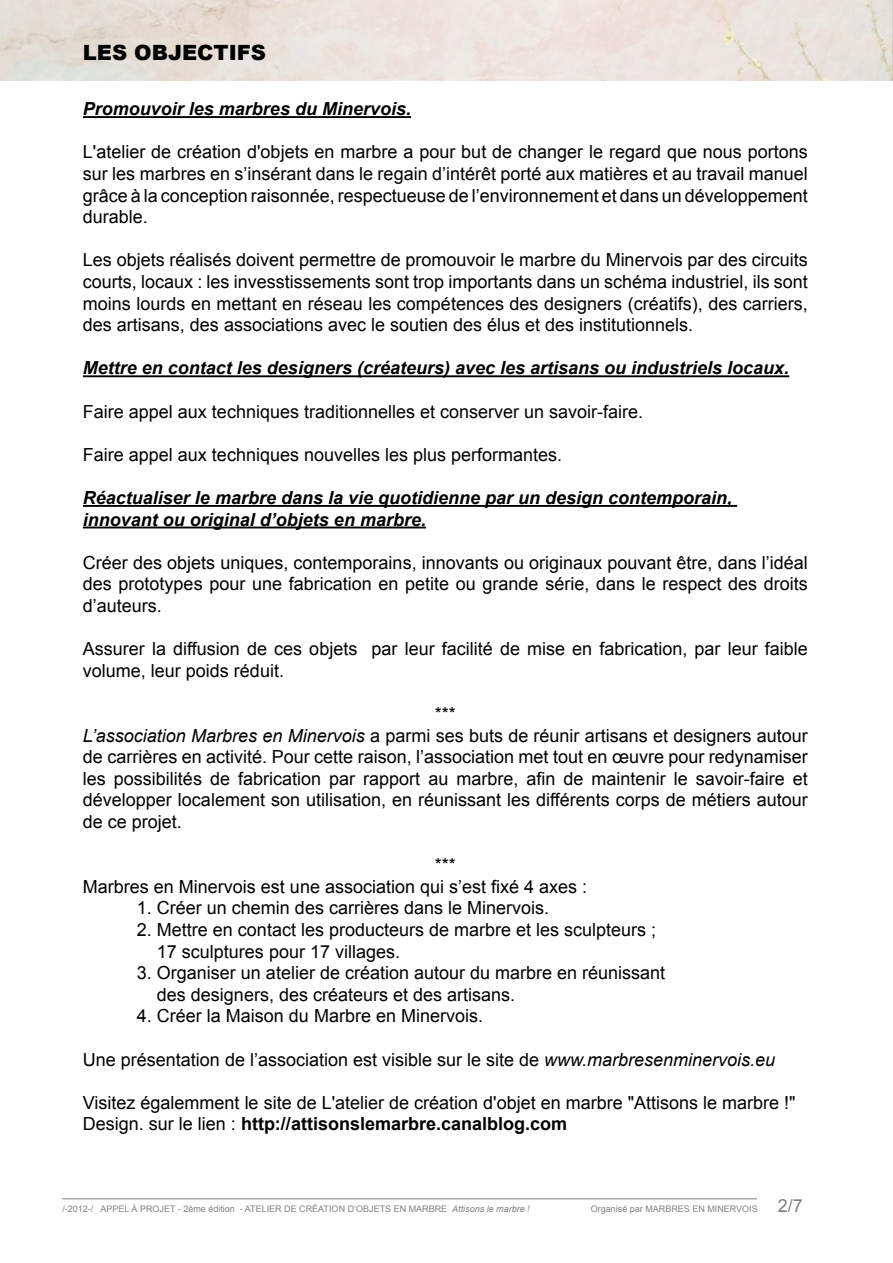
<style>
.page{position:relative;width:893px;height:1263px;background:#fff}
.page>*{position:absolute;margin:0;border:0;box-sizing:border-box;transform-origin:0 0}
.t1{font:900 21px "Arial";color:#000}
.t2{font:18px/21.6px "Arial";color:#000}
.t3{font:italic 700 18px/21.6px "Arial";color:#000}
.t4{font:9px "Arial";color:#808183}
.s1{font-style:italic}
.s2{font-weight:700}
.s3{font-size:18px}
</style>
<div class="page">
<img style="left:0;top:0;width:893px;height:81px">
<hr style="left:62px;top:1198px;width:695px;height:1px;background:#808183">
<hr style="left:83px;top:116px;width:328px;height:2px;background:#000">
<hr style="left:83px;top:375px;width:706px;height:2px;background:#000">
<hr style="left:83px;top:505px;width:654px;height:2px;background:#000">
<hr style="left:83px;top:527px;width:343px;height:1px;background:#000">
<p class="t1" style="left:83px;top:37px;width:185px">LES OBJECTIFS</p>
<p class="t3" style="left:83px;top:99px;width:330px">Promouvoir les marbres du Minervois.</p>
<p class="t2" style="left:83px;top:141px;width:726px;text-align:justify">L'atelier de création d'objets en marbre a pour but de changer le regard que nous portons sur les marbres en s’insérant dans le regain d’intérêt porté aux matières et au travail manuel grâce à la conception raisonnée, respectueuse de l’environnement et dans un développement durable.</p>
<p class="t2" style="left:83px;top:249px;width:726px;text-align:justify">Les objets réalisés doivent permettre de promouvoir le marbre du Minervois par des circuits courts, locaux : les invesstissements sont trop importants dans un schéma industriel, ils sont moins lourds en mettant en réseau les compétences des designers (créatifs), des carriers, des artisans, des associations avec le soutien des élus et des institutionnels.</p>
<p class="t3" style="left:83px;top:358px;width:708px">Mettre en contact les designers (créateurs) avec les artisans ou industriels locaux.</p>
<p class="t2" style="left:83px;top:401px;width:562px">Faire appel aux techniques traditionnelles et conserver un savoir-faire.</p>
<p class="t2" style="left:83px;top:444px;width:481px">Faire appel aux techniques nouvelles les plus performantes.</p>
<p class="t3" style="left:83px;top:487px;width:651px">Réactualiser le marbre dans la vie quotidienne par un design contemporain, innovant ou original d’objets en marbre.</p>
<p class="t2" style="left:83px;top:552px;width:726px;text-align:justify">Créer des objets uniques, contemporains, innovants ou originaux pouvant être, dans l’idéal des prototypes pour une fabrication en petite ou grande série, dans le respect des droits d’auteurs.</p>
<p class="t2" style="left:83px;top:638px;width:726px">Assurer la diffusion de ces objets par leur facilité de mise en fabrication, par leur faible volume, leur poids réduit.</p>
<p class="t2" style="left:83px;top:703px;width:726px;text-indent:352px">***<br><span class="s1">L’association Marbres en Minervois</span> a parmi ses buts de réunir artisans et designers autour de carrières en activité. Pour cette raison, l’association met tout en œuvre pour redynamiser les possibilités de fabrication par rapport au marbre, afin de maintenir le savoir-faire et développer localement son utilisation, en réunissant les différents corps de métiers autour de ce projet.</p>
<p class="t2" style="left:83px;top:854px;width:506px;text-indent:352px">***<br>Marbres en Minervois est une association qui s’est fixé 4 axes :</p>
<p class="t2" style="left:137px;top:897px;width:414px">1. Créer un chemin des carrières dans le Minervois.</p>
<p class="t2" style="left:157px;top:919px;width:501px;text-indent:-20px">2. Mettre en contact les producteurs de marbre et les sculpteurs ;<br>17 sculptures pour 17 villages.</p>
<p class="t2" style="left:157px;top:962px;width:510px;text-indent:-20px">3. Organiser un atelier de création autour du marbre en réunissant des designers, des créateurs et des artisans.</p>
<p class="t2" style="left:137px;top:1005px;width:348px">4. Créer la Maison du Marbre en Minervois.</p>
<p class="t2" style="left:83px;top:1049px;width:694px">Une présentation de l’association est visible sur le site de <span class="s1">www.marbresenminervois.eu</span></p>
<p class="t2" style="left:83px;top:1092px;width:714px">Visitez égalemment le site de L'atelier de création d'objet en marbre "Attisons le marbre !"<br>Design. sur le lien : <span class="s2">http://attisonslemarbre.canalblog.com</span></p>
<p class="t4" style="left:62px;top:1203px;width:469px">/-2012-/ APPEL À PROJET - 2ème édition - ATELIER DE CRÉATION D’OBJETS EN MARBRE <span class="s1">Attisons le marbre !</span></p>
<p class="t4" style="left:591px;top:1203px;width:213px">Organisé par MARBRES EN MINERVOIS <span class="s3">2/7</span></p>
</div>
